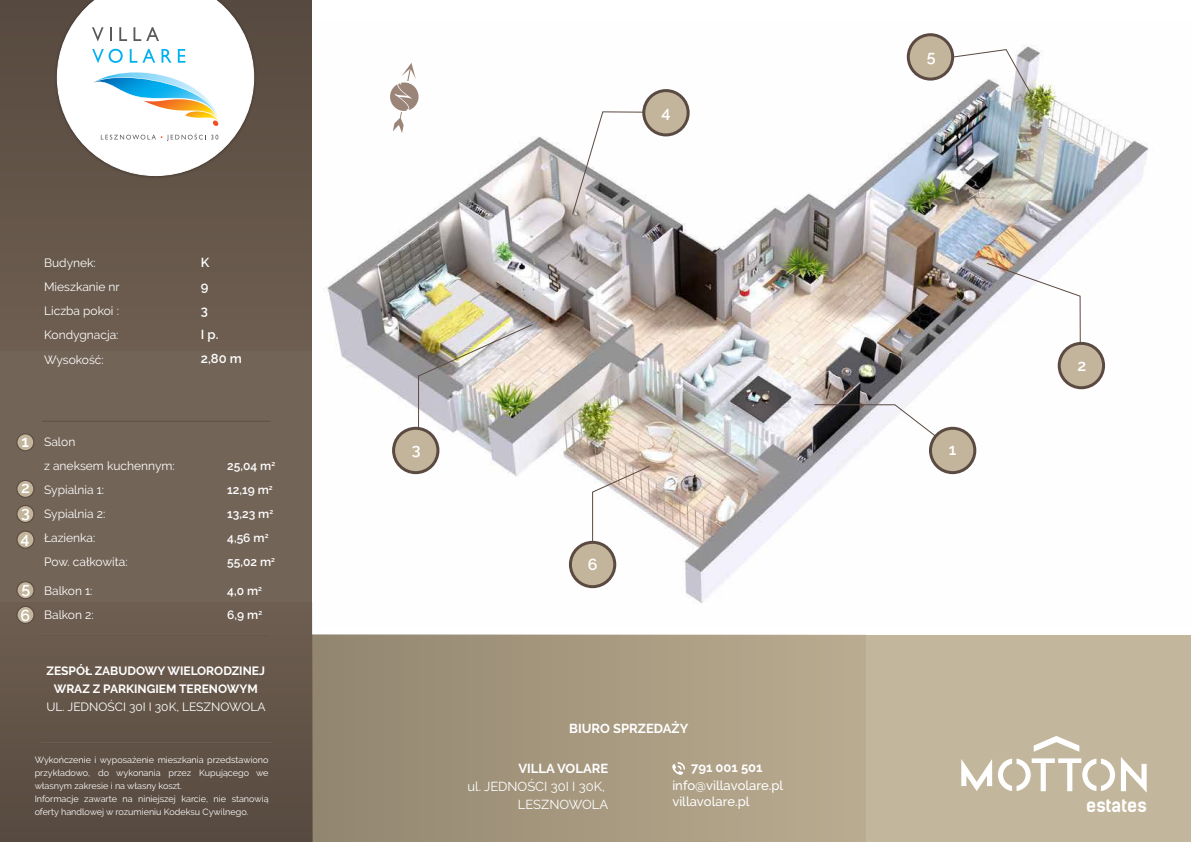
<style>
.page{position:relative;width:1191px;height:842px;background:#fff}
.page>*{position:absolute;margin:0;border:0;box-sizing:border-box;transform-origin:0 0}
.t1{font:700 17.9px "Kelson Sans";color:#fff}
.t2{font:600 16px/25.3px "Raleway";color:#fff;text-align:justify}
.t3{font:700 13px "Raleway";color:#fff}
.t4{font:500 13px/15.6px "Raleway";color:#fff}
.t5{font:13px/18px "Raleway";color:#fff;text-align:right}
.t6{font:600 13px/24px "Raleway";color:#fff}
.t7{font:12px/24px "Raleway";color:#fff}
.t8{font:700 12px/18px "Raleway";color:#fff;text-align:center}
.t9{font:600 12px/24px "Raleway";color:#fff}
.t10{font:9px/13px "Raleway";color:#fefefe}
</style>
<div class="page">
<img style="left:312px;top:33px;width:837px;height:594px">
<svg style="left:571px;top:111px;width:74px;height:104px"></svg>
<svg style="left:986px;top:262px;width:95px;height:82px"></svg>
<img style="left:417px;top:323px;width:117px;height:106px">
<svg style="left:591px;top:465px;width:60px;height:80px"></svg>
<svg style="left:813px;top:404px;width:125px;height:34px"></svg>
<svg style="left:951px;top:49px;width:81px;height:47px"></svg>
<svg style="left:389px;top:63px;width:31px;height:70px"></svg>
<div style="left:310px;top:635px;width:880px;height:207px;background:#c2b69c"></div>
<div style="left:312px;top:635px;width:553px;height:207px;background:linear-gradient(to right,#938670,#baac90)"></div>
<div style="left:0;top:0;width:312px;height:842px;background:#736458"></div>
<div style="left:0;top:603px;width:312px;height:239px;background:#625448"></div>
<div style="left:0;top:0;width:311px;height:350px;background:linear-gradient(to bottom,#57493f,#6e5e51)"></div>
<hr style="left:42px;top:421px;width:229px;height:1px;background:#5a4a42">
<hr style="left:42px;top:634px;width:228px;height:1px;background:#5a4a42">
<hr style="left:42px;top:742px;width:228px;height:1px;background:#5a4a42">
<div style="left:52px;top:0;width:207px;height:180px;background:#5f5145"></div>
<svg style="left:57px;top:0;width:197px;height:176px;background:#d5d8d7"></svg>
<svg style="left:961px;top:759px;width:31px;height:32px"></svg>
<svg style="left:998px;top:736px;width:148px;height:56px"></svg>
<div style="left:1059px;top:343px;width:44px;height:45px;background:#c2b59b;border-radius:50%"></div>
<div style="left:1057px;top:342px;width:48px;height:47px;border:3px solid #5a4a42;border-radius:50%"></div>
<div style="left:644px;top:91px;width:44px;height:44px;background:#c2b59b;border-radius:50%"></div>
<div style="left:642px;top:89px;width:47px;height:47px;border:3px solid #5a4a42;border-radius:50%"></div>
<div style="left:930px;top:428px;width:44px;height:45px;background:#c2b59b;border-radius:50%"></div>
<div style="left:929px;top:427px;width:47px;height:47px;border:3px solid #5a4a42;border-radius:50%"></div>
<div style="left:570px;top:542px;width:45px;height:45px;background:#c2b59b;border-radius:50%"></div>
<div style="left:569px;top:541px;width:47px;height:47px;border:3px solid #5a4a42;border-radius:50%"></div>
<div style="left:908px;top:35px;width:44px;height:44px;background:#c2b59b;border-radius:50%"></div>
<div style="left:906px;top:33px;width:48px;height:48px;border:3px solid #5a4a42;border-radius:50%"></div>
<div style="left:393px;top:428px;width:45px;height:45px;background:#c2b59b;border-radius:50%"></div>
<div style="left:392px;top:427px;width:47px;height:47px;border:3px solid #5a4a42;border-radius:50%"></div>
<div style="left:17px;top:434px;width:17px;height:17px;background:#c2b59b;border-radius:50%"></div>
<div style="left:16px;top:433px;width:18px;height:18px;border:1px solid #5a4a42;border-radius:50%"></div>
<div style="left:17px;top:480px;width:17px;height:17px;background:#c2b59b;border-radius:50%"></div>
<div style="left:16px;top:480px;width:18px;height:18px;border:1px solid #5a4a42;border-radius:50%"></div>
<div style="left:17px;top:505px;width:17px;height:17px;background:#c2b59b;border-radius:50%"></div>
<div style="left:16px;top:505px;width:18px;height:18px;border:1px solid #5a4a42;border-radius:50%"></div>
<div style="left:17px;top:531px;width:17px;height:17px;background:#c2b59b;border-radius:50%"></div>
<div style="left:16px;top:530px;width:19px;height:19px;border:1px solid #5a4a42;border-radius:50%"></div>
<div style="left:17px;top:582px;width:17px;height:17px;background:#c2b59b;border-radius:50%"></div>
<div style="left:16px;top:581px;width:19px;height:18px;border:1px solid #5a4a42;border-radius:50%"></div>
<div style="left:17px;top:606px;width:17px;height:17px;background:#c2b59b;border-radius:50%"></div>
<div style="left:16px;top:606px;width:19px;height:18px;border:1px solid #5a4a42;border-radius:50%"></div>
<svg style="left:672px;top:762px;width:13px;height:13px"></svg>
<h3 class="t7" style="left:44px;top:251px;width:77px">Budynek:<br>Mieszkanie nr<br>Liczba pokoi :<br>Kondygnacja:<br>Wysokość:</h3>
<h3 class="t6" style="left:201px;top:251px;width:43px">K<br>9<br>3<br>I p.<br>2,80 m</h3>
<h2 class="t2" style="left:22px;top:429px;width:9px">1</h2>
<h2 class="t2" style="left:20px;top:475px;width:11px">2<br>3<br>4</h2>
<h2 class="t2" style="left:21px;top:575px;width:11px;line-height:26.7px">5<br>6</h2>
<h3 class="t7" style="left:44px;top:429px;width:132px">Salon<br>z aneksem kuchennym:<br>Sypialnia 1:<br>Sypialnia 2:<br>Łazienka:<br>Pow. całkowita:</h3>
<h3 class="t7" style="left:44px;top:578px;width:51px">Balkon 1:<br>Balkon 2:</h3>
<h3 class="t9" style="left:227px;top:453px;width:49px">25,04 m<sup>2<br></sup>12,19 m<sup>2<br></sup>13,23 m<sup>2<br></sup>4,56 m<sup>2<br></sup>55,02 m<sup>2</sup></h3>
<h3 class="t9" style="left:227px;top:578px;width:36px">4,0 m<sup>2<br></sup>6,9 m<sup>2</sup></h3>
<h3 class="t8" style="left:47px;top:662px;width:220px">ZESPÓŁ ZABUDOWY WIELORODZINEJ<br>WRAZ Z PARKINGIEM TERENOWYM</h3>
<h3 class="t7" style="left:46px;top:695px;width:220px">UL. JEDNOŚCI 30I I 30K, LESZNOWOLA</h3>
<p class="t10" style="left:35px;top:754px;width:235px">Wykończenie i wyposażenie mieszkania przedstawiono przykładowo, do wykonania przez Kupującego we własnym zakresie i na własny koszt.<br>Informacje zawarte na niniejszej karcie, nie stanowią oferty handlowej w rozumieniu Kodeksu Cywilnego.</p>
<h2 class="t2" style="left:661px;top:100px;width:11px">4</h2>
<h2 class="t2" style="left:412px;top:437px;width:10px">3</h2>
<h2 class="t2" style="left:588px;top:551px;width:11px">6</h2>
<h3 class="t3" style="left:569px;top:721px;width:121px">BIURO SPRZEDAŻY</h3>
<h3 class="t3" style="left:518px;top:761px;width:91px">VILLA VOLARE</h3>
<h3 class="t5" style="left:467px;top:777px;width:142px">ul. JEDNOŚCI 30I I 30K,<br>LESZNOWOLA</h3>
<h3 class="t4" style="left:672px;top:778px;width:112px">info@villavolare.pl villavolare.pl</h3>
<h3 class="t3" style="left:691px;top:760px;width:73px">791 001 501</h3>
<h2 class="t2" style="left:926px;top:44px;width:10px">5</h2>
<h2 class="t2" style="left:949px;top:437px;width:9px">1</h2>
<h2 class="t2" style="left:1077px;top:352px;width:10px">2</h2>
<h1 class="t1" style="left:1086px;top:795px;width:62px">estates</h1>
</div>
